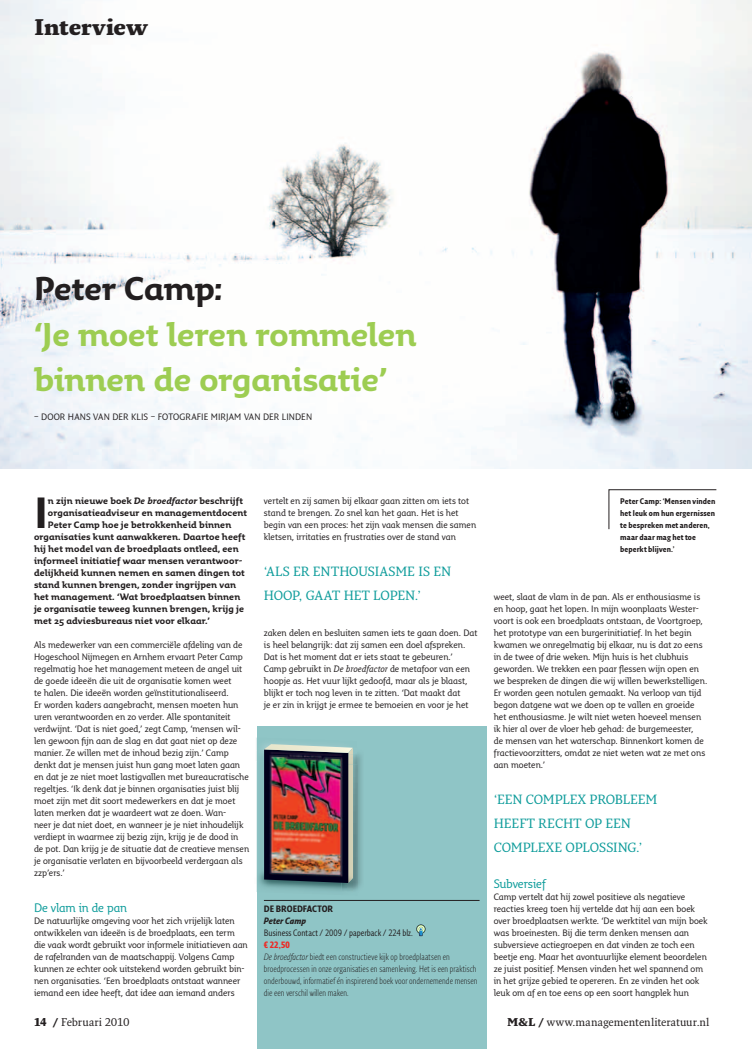
<style>
.page{position:relative;width:752px;height:1049px;background:#fff}
.page>*{position:absolute;margin:0;border:0;box-sizing:border-box;transform-origin:0 0}
.t1{font:700 42.4px "Fresco Inf Sans";color:#231f20}
.t2{font:700 32px/45.5px "Fresco Inf Sans";letter-spacing:-.01em;color:#9dcd52}
.t3{font:700 32px "Fresco Inf Sans";letter-spacing:-.01em;color:#231f20}
.t4{font:900 22px "Fresco Std";color:#231f20}
.t5{font:13px/24px "Fresco Std";letter-spacing:-.02em;color:#0c9b9a}
.t6{font:12px "Fresco Inf Sans";letter-spacing:-.02em;color:#0c9b9a}
.t7{font:11px "Fresco Std";letter-spacing:.015em;color:#231f20}
.t8{font:9px/12px "Fresco Inf Sans";letter-spacing:-.005em;color:#231f20}
.t9{font:700 9px "Fresco Inf Sans";letter-spacing:.01em;color:#231f20}
.t10{font:300 9px/12px "Fresco Sans Con";letter-spacing:.01em;color:#231f20}
.t11{font:9px "Fresco Sans Con";letter-spacing:.005em;color:#231f20}
.t12{font:700 9px "Fresco Sans Con";letter-spacing:.005em;color:#231f20}
.t13{font:italic 700 9px "Fresco Sans Con";letter-spacing:.005em;color:#231f20}
.t14{font:700 8px/12px "Fresco Sans Con";letter-spacing:.01em;color:#231f20}
.s1{font-style:italic}
.s2{font-weight:700;color:#ee2823}
.s3{font-weight:900}
</style>
<div class="page">
<div style="left:256px;top:726px;width:230px;height:323px;background:#8fc5c6"></div>
<img style="left:0;top:0;width:751px;height:468px">
<hr style="left:264px;top:900px;width:215px;height:1px;background:#231f20">
<svg style="left:416px;top:924px;width:9px;height:12px"></svg>
<svg style="left:608px;top:489px;width:108px;height:40px"></svg>
<img style="left:256px;top:737px;width:101px;height:17px">
<img style="left:256px;top:761px;width:102px;height:134px">
<img style="left:348px;top:765px;width:5px;height:118px">
<img style="left:256px;top:751px;width:8px;height:13px">
<img style="left:353px;top:754px;width:4px;height:11px">
<img style="left:264px;top:765px;width:84px;height:118px">
<svg style="left:264px;top:744px;width:89px;height:21px;background:#61786f"></svg>
<h3 class="t4" style="left:34px;top:13px;width:115px">Interview</h3>
<h2 class="t3" style="left:34px;top:268px;width:190px">Peter Camp:</h2>
<h2 class="t2" style="left:34px;top:310px;width:384px">‘Je moet leren rommelen binnen de organisatie’</h2>
<p class="t8" style="left:34px;top:411px;width:279px">– DOOR HANS VAN DER KLIS – FOtOGRAFIE MIRJAM VAN DER LINDEN</p>
<h1 class="t1" style="left:34px;top:486px;width:15px">I</h1>
<p class="t9" style="left:48px;top:495px;width:196px">n zijn nieuwe boek <span class="s1">De broedfactor</span> beschrijft</p>
<p class="t9" style="left:48px;top:507px;width:200px">organisatieadviseur en managementdocent</p>
<p class="t9" style="left:48px;top:519px;width:185px">Peter Camp hoe je betrokkenheid binnen</p>
<p class="t9" style="left:34px;top:531px;width:213px">organisaties kunt aanwakkeren. Daartoe heeft</p>
<p class="t9" style="left:34px;top:543px;width:206px">hij het model van de broedplaats ontleed, een</p>
<p class="t9" style="left:34px;top:555px;width:210px">informeel initiatief waar mensen verantwoor-</p>
<p class="t9" style="left:34px;top:567px;width:212px">delijkheid kunnen nemen en samen dingen tot</p>
<p class="t9" style="left:34px;top:579px;width:203px">stand kunnen brengen, zonder ingrijpen van</p>
<p class="t9" style="left:34px;top:591px;width:208px">het management. ‘Wat broedplaatsen binnen</p>
<p class="t9" style="left:34px;top:603px;width:211px">je organisatie teweeg kunnen brengen, krijg je</p>
<p class="t9" style="left:34px;top:615px;width:177px">met 25 adviesbureaus niet voor elkaar.’</p>
<p class="t8" style="left:34px;top:639px;width:217px">Als medewerker van een commerciële afdeling van de Hogeschool Nijmegen en Arnhem ervaart Peter Camp regelmatig hoe het management meteen de angel uit de goede ideeën die uit de organisatie komen weet<br>te halen. Die ideeën worden geïnstitutionaliseerd.<br>Er worden kaders aangebracht, mensen moeten hun uren verantwoorden en zo verder. Alle spontaniteit verdwijnt. ‘Dat is niet goed,’ zegt Camp, ‘mensen wil&shy;len gewoon fijn aan de slag en dat gaat niet op deze manier. Ze willen met de inhoud bezig zijn.’ Camp denkt dat je mensen juist hun gang moet laten gaan en dat je ze niet moet lastigvallen met bureaucratische regeltjes. ‘Ik denk dat je binnen organisaties juist blij moet zijn met dit soort medewerkers en dat je moet laten merken dat je waardeert wat ze doen. Wan-<br>neer je dat niet doet, en wanneer je je niet inhoudelijk verdiept in waarmee zij bezig zijn, krijg je de dood in de pot. Dan krijg je de situatie dat de creatieve mensen je organisatie verlaten en bijvoorbeeld verdergaan als zzp’ers.’</p>
<h3 class="t6" style="left:34px;top:900px;width:95px">De vlam in de pan</h3>
<p class="t8" style="left:34px;top:915px;width:215px">De natuurlijke omgeving voor het zich vrijelijk laten ontwikkelen van ideeën is de broedplaats, een term die vaak wordt gebruikt voor informele initiatieven aan de rafelranden van de maatschappij. Volgens Camp kunnen ze echter ook uitstekend worden gebruikt bin&shy;nen organisaties. ‘Een broedplaats ontstaat wanneer iemand een idee heeft, dat idee aan iemand anders</p>
<p class="t8" style="left:264px;top:495px;width:214px">vertelt en zij samen bij elkaar gaan zitten om iets tot stand te brengen. Zo snel kan het gaan. Het is het begin van een proces: het zijn vaak mensen die samen kletsen, irritaties en frustraties over de stand van</p>
<h3 class="t5" style="left:264px;top:559px;width:189px">‘ALS ER ENTHOUSIASME IS EN<br>HOOP, GAAT HET LOPEN.’</h3>
<p class="t8" style="left:264px;top:627px;width:215px">zaken delen en besluiten samen iets te gaan doen. Dat is heel belangrijk: dat zij samen een doel afspreken.<br>Dat is het moment dat er iets staat te gebeuren.’ Camp gebruikt in <span class="s1">De broedfactor</span> de metafoor van een hoopje as. Het vuur lijkt gedoofd, maar als je blaast, blijkt er toch nog leven in te zitten. ‘Dat maakt dat<br>je er zin in krijgt je ermee te bemoeien en voor je het</p>
<p class="t12" style="left:264px;top:903px;width:71px">DE BROEDFACTOR</p>
<p class="t13" style="left:264px;top:915px;width:44px">Peter Camp</p>
<p class="t11" style="left:264px;top:927px;width:150px">Business Contact / 2009 / paperback / 224 blz.</p>
<p class="t10" style="left:264px;top:939px;width:215px"><span class="s2">€ 22,50<br></span><span class="s1">De broedfactor</span> biedt een constructieve kijk op broedplaatsen en broedprocessen in onze organisaties en samenleving. het is een praktisch onderbouwd, informatief én inspirerend boek voor ondernemende mensen die een verschil willen maken.</p>
<p class="t14" style="left:620px;top:495px;width:97px">Peter Camp: ‘Mensen vinden het leuk om hun ergernissen te bespreken met anderen, maar daar mag het toe beperkt blijven.’</p>
<p class="t8" style="left:493px;top:591px;width:215px">weet, slaat de vlam in de pan. Als er enthousiasme is en hoop, gaat het lopen. In mijn woonplaats Wester&shy;voort is ook een broedplaats ontstaan, de Voortgroep, het prototype van een burgerinitiatief. In het begin kwamen we onregelmatig bij elkaar, nu is dat zo eens in de twee of drie weken. Mijn huis is het clubhuis geworden. We trekken een paar flessen wijn open en we bespreken de dingen die wij willen bewerkstelligen.<br>Er worden geen notulen gemaakt. Na verloop van tijd begon datgene wat we doen op te vallen en groeide het enthousiasme. Je wilt niet weten hoeveel mensen ik hier al over de vloer heb gehad: de burgemeester,<br>de mensen van het waterschap. Binnenkort komen de fractievoorzitters, omdat ze niet weten wat ze met ons aan moeten.’</p>
<h3 class="t5" style="left:493px;top:787px;width:165px">‘EEN COMPLEX PROBLEEM<br>HEEFT RECHT OP EEN<br>COMPLEXE OPLOSSING.’</h3>
<h3 class="t6" style="left:493px;top:876px;width:53px">Subversief</h3>
<p class="t8" style="left:493px;top:891px;width:215px">Camp vertelt dat hij zowel positieve als negatieve reacties kreeg toen hij vertelde dat hij aan een boek over broedplaatsen werkte. ‘De werktitel van mijn boek was broeinesten. Bij die term denken mensen aan subversieve actiegroepen en dat vinden ze toch een beetje eng. Maar het avontuurlijke element beoordelen ze juist positief. Mensen vinden het wel spannend om in het grijze gebied te opereren. En ze vinden het ook leuk om af en toe eens op een soort hangplek hun</p>
<p class="t7" style="left:34px;top:1015px;width:97px"><span class="s3">14 /</span> Februari 2010</p>
<p class="t7" style="left:507px;top:1015px;width:203px"><span class="s3">M&amp;L /</span> www.managementenliteratuur.nl</p>
</div>
